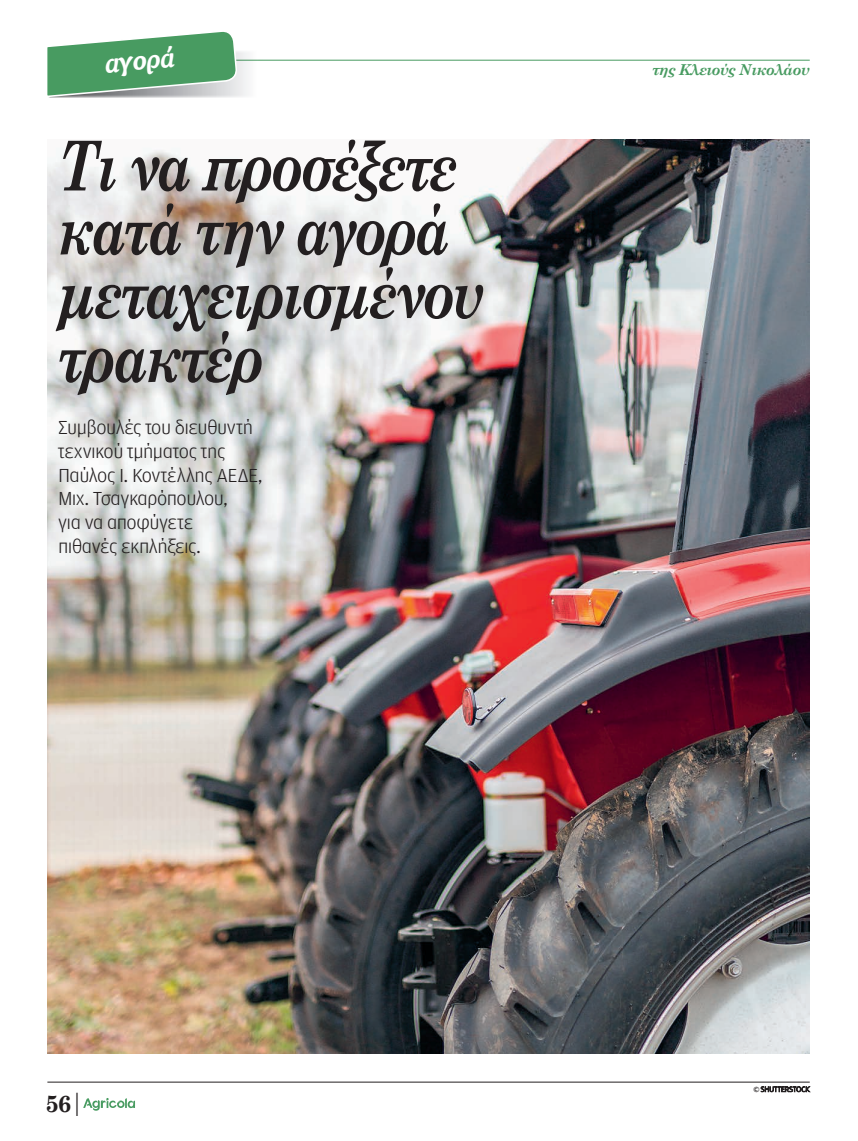
<style>
.page{position:relative;width:858px;height:1141px;background:#fff}
.page>*{position:absolute;margin:0;border:0;box-sizing:border-box;transform-origin:0 0}
.t1{font:italic 700 68.75px/63.8px "Century Schoolbook";letter-spacing:-.035em;color:#231f20;scale:.8 1}
.t2{font:italic 700 23.75px "PF Armonia";color:#fff;scale:1.1 1}
.t3{font:700 23.75px "Century Schoolbook";color:#231f20}
.t4{font:300 20px/23.8px "KAS Amplitude 01";letter-spacing:-.025em;color:#231f20}
.t5{font:italic 700 15px "Century Schoolbook";letter-spacing:-.025em;color:#489b61}
.s1{font-family:"Ag Grotesk";font-weight:300;font-size:34.75px}
</style>
<div class="page">
<img style="left:47px;top:139px;width:762px;height:913px">
<hr style="left:47px;top:60px;width:762px;height:1px;background:#489b61">
<svg style="left:47px;top:32px;width:215px;height:66px"></svg>
<svg style="left:83px;top:1098px;width:52px;height:12px"></svg>
<svg style="left:760px;top:1086px;width:49px;height:5px"></svg>
<hr style="left:47px;top:1081px;width:762px;height:1px;background:#231f20">
<p class="t2" style="left:104px;top:49px;width:64px;rotate:-5deg">αγορά</p>
<h1 class="t1" style="left:58px;top:130px;width:533px">Τι να προσέξετε κατά την αγορά μεταχειρισμένου τρακτέρ</h1>
<p class="t4" style="left:58px;top:415px;width:206px">Συμβουλές του διευθυντή τεχνικού τμήματος της<br>Παύλος Ι. Κοντέλλης ΑΕΔΕ,<br>Μιχ. Τσαγκαρόπουλου,<br>για να αποφύγετε<br>πιθανές εκπλήξεις.</p>
<p class="t5" style="left:652px;top:58px;width:159px">της Κλειούς Νικολάου</p>
<p class="t3" style="left:46px;top:1084px;width:35px">56<span class="s1">I</span></p>
</div>
